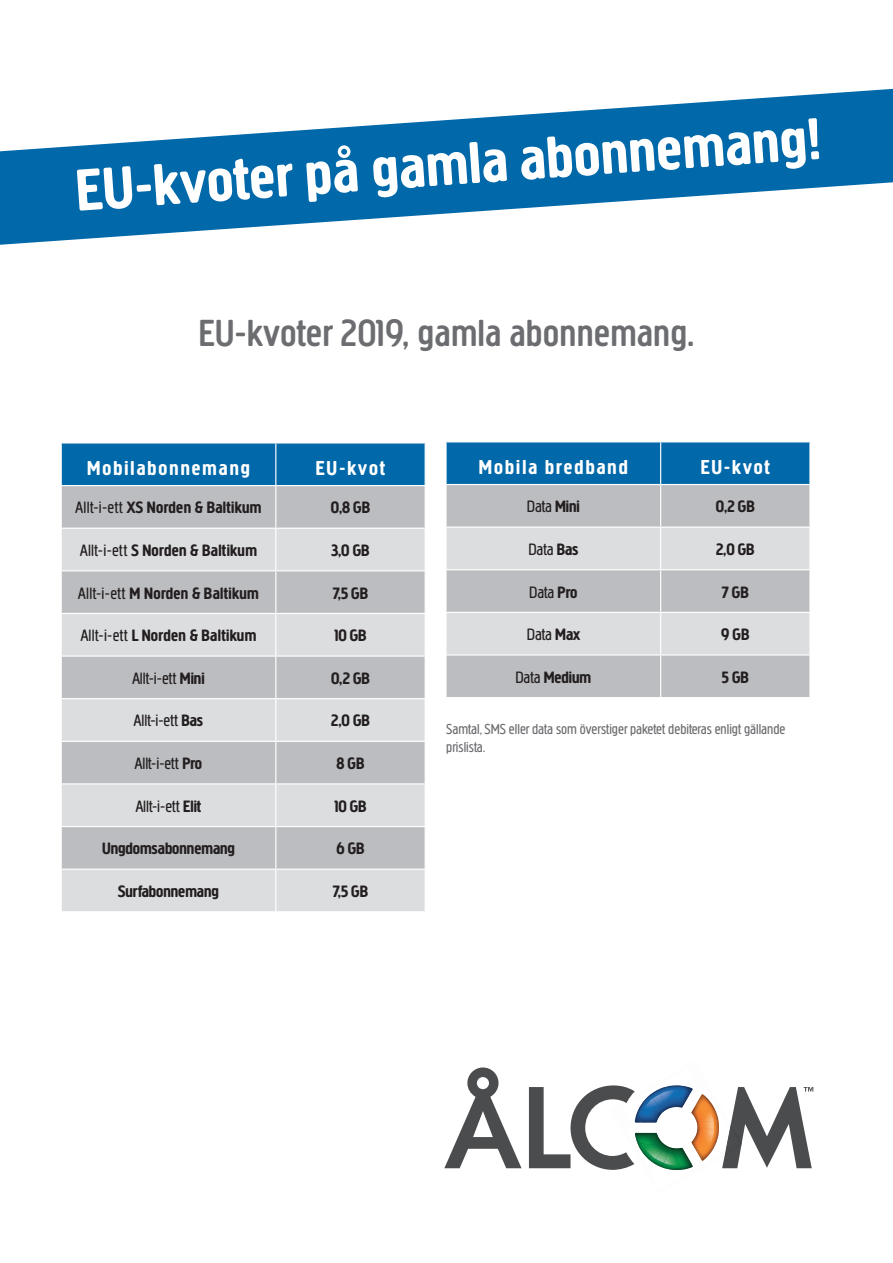
<style>
.page{position:relative;width:893px;height:1263px;background:#fff}
.page>*{position:absolute;margin:0;border:0;box-sizing:border-box;transform-origin:0 0}
.t1{font:700 61.5px "Creighton Pro";color:#fff}
.t2{font:500 39.3px "Creighton Pro";letter-spacing:.02em;color:#6c6d70}
.bodytext{font:700 21px "Creighton Pro";letter-spacing:.1em;color:#fff}
.bodytext-2{font:700 17.25px "Creighton Pro";letter-spacing:.02em;color:#231f20}
.bodytext-3{font:700 17.25px "Creighton Pro";color:#231f20}
.bodytext-4{font:17.25px "Creighton Pro";color:#231f20}
.t3{font:15px/18px "Creighton Pro";color:#6c6d70}
.s1{font-weight:400}
.s2{font-weight:700}
</style>
<div class="page">
<div style="left:62px;top:443px;width:363px;height:42px;background:#0168a9"></div>
<div style="left:62px;top:486px;width:363px;height:42px;background:#bcbdc0"></div>
<svg style="left:62px;top:529px;width:363px;height:382px;background:#cecfd1"></svg>
<hr style="left:61px;top:570px;width:215px;height:1px;background:#fff">
<hr style="left:276px;top:570px;width:150px;height:1px;background:#fff">
<hr style="left:61px;top:613px;width:215px;height:1px;background:#fff">
<hr style="left:276px;top:613px;width:150px;height:1px;background:#fff">
<hr style="left:61px;top:655px;width:215px;height:2px;background:#fff">
<hr style="left:276px;top:655px;width:150px;height:2px;background:#fff">
<hr style="left:61px;top:698px;width:215px;height:1px;background:#fff">
<hr style="left:276px;top:698px;width:150px;height:1px;background:#fff">
<hr style="left:61px;top:741px;width:215px;height:1px;background:#fff">
<hr style="left:276px;top:741px;width:150px;height:1px;background:#fff">
<hr style="left:61px;top:783px;width:215px;height:1px;background:#fff">
<hr style="left:276px;top:783px;width:150px;height:1px;background:#fff">
<hr style="left:61px;top:826px;width:215px;height:1px;background:#fff">
<hr style="left:276px;top:826px;width:150px;height:1px;background:#fff">
<hr style="left:61px;top:868px;width:215px;height:2px;background:#fff">
<hr style="left:276px;top:868px;width:150px;height:2px;background:#fff">
<hr style="left:275px;top:443px;width:1px;height:42px;background:#fff">
<hr style="left:275px;top:486px;width:1px;height:42px;background:#fff">
<hr style="left:275px;top:529px;width:1px;height:41px;background:#fff">
<hr style="left:275px;top:571px;width:1px;height:42px;background:#fff">
<hr style="left:275px;top:614px;width:1px;height:41px;background:#fff">
<hr style="left:275px;top:657px;width:1px;height:41px;background:#fff">
<hr style="left:275px;top:699px;width:1px;height:42px;background:#fff">
<hr style="left:275px;top:742px;width:1px;height:41px;background:#fff">
<hr style="left:275px;top:784px;width:1px;height:42px;background:#fff">
<hr style="left:275px;top:827px;width:1px;height:41px;background:#fff">
<hr style="left:275px;top:870px;width:1px;height:41px;background:#fff">
<div style="left:447px;top:442px;width:362px;height:42px;background:#0168a9"></div>
<div style="left:447px;top:485px;width:362px;height:212px;background:#bcbdc0"></div>
<svg style="left:447px;top:528px;width:362px;height:126px;background:#d1d2d4"></svg>
<hr style="left:445px;top:526px;width:216px;height:2px;background:#fff">
<hr style="left:661px;top:526px;width:150px;height:2px;background:#fff">
<hr style="left:445px;top:569px;width:216px;height:1px;background:#fff">
<hr style="left:661px;top:569px;width:150px;height:1px;background:#fff">
<hr style="left:445px;top:612px;width:216px;height:1px;background:#fff">
<hr style="left:661px;top:612px;width:150px;height:1px;background:#fff">
<hr style="left:445px;top:654px;width:216px;height:2px;background:#fff">
<hr style="left:661px;top:654px;width:150px;height:2px;background:#fff">
<hr style="left:660px;top:442px;width:1px;height:42px;background:#fff">
<hr style="left:660px;top:485px;width:1px;height:41px;background:#fff">
<hr style="left:660px;top:528px;width:1px;height:41px;background:#fff">
<hr style="left:660px;top:570px;width:1px;height:42px;background:#fff">
<hr style="left:660px;top:613px;width:1px;height:41px;background:#fff">
<hr style="left:660px;top:656px;width:1px;height:41px;background:#fff">
<svg style="left:0;top:89px;width:893px;height:156px;fill:#0168a9"></svg>
<svg style="left:444px;top:1067px;width:77px;height:101px"></svg>
<svg style="left:529px;top:1085px;width:284px;height:85px"></svg>
<p class="t1" style="left:74px;top:155px;width:747px;rotate:-4deg">EU-kvoter på gamla abonnemang!</p>
<p class="t2" style="left:199px;top:311px;width:497px">EU-kvoter 2019, gamla abonnemang.</p>
<p class="bodytext" style="left:87px;top:456px;width:164px">Mobilabonnemang</p>
<p class="bodytext" style="left:316px;top:456px;width:71px">EU-kvot</p>
<p class="bodytext-2" style="left:76px;top:498px;width:187px"><span class="s1">Allt-i-ett</span> XS Norden &amp; Baltikum</p>
<p class="bodytext-3" style="left:331px;top:498px;width:41px">0,8 GB</p>
<p class="bodytext-2" style="left:80px;top:540px;width:178px"><span class="s1">Allt-i-ett</span> S Norden &amp; Baltikum</p>
<p class="bodytext-3" style="left:331px;top:540px;width:40px">3,0 GB</p>
<p class="bodytext-2" style="left:78px;top:583px;width:182px"><span class="s1">Allt-i-ett</span> M Norden &amp; Baltikum</p>
<p class="bodytext-3" style="left:333px;top:583px;width:37px">7,5 GB</p>
<p class="bodytext-2" style="left:81px;top:625px;width:177px"><span class="s1">Allt-i-ett</span> L Norden &amp; Baltikum</p>
<p class="bodytext-3" style="left:334px;top:625px;width:34px">10 GB</p>
<p class="bodytext-4" style="left:132px;top:668px;width:74px">Allt-i-ett <span class="s2">Mini</span></p>
<p class="bodytext-3" style="left:331px;top:668px;width:40px">0,2 GB</p>
<p class="bodytext-4" style="left:134px;top:711px;width:71px">Allt-i-ett <span class="s2">Bas</span></p>
<p class="bodytext-3" style="left:331px;top:711px;width:40px">2,0 GB</p>
<p class="bodytext-4" style="left:135px;top:754px;width:69px">Allt-i-ett <span class="s2">Pro</span></p>
<p class="bodytext-3" style="left:337px;top:753px;width:29px">8 GB</p>
<p class="bodytext-4" style="left:136px;top:796px;width:67px">Allt-i-ett <span class="s2">Elit</span></p>
<p class="bodytext-3" style="left:334px;top:796px;width:34px">10 GB</p>
<p class="bodytext-3" style="left:102px;top:838px;width:134px">Ungdomsabonnemang</p>
<p class="bodytext-3" style="left:336px;top:838px;width:30px">6 GB</p>
<p class="bodytext-3" style="left:118px;top:881px;width:102px">Surfabonnemang</p>
<p class="bodytext-3" style="left:333px;top:881px;width:37px">7,5 GB</p>
<p class="bodytext" style="left:479px;top:455px;width:150px">Mobila bredband</p>
<p class="bodytext" style="left:701px;top:455px;width:71px">EU-kvot</p>
<p class="bodytext-4" style="left:527px;top:497px;width:55px">Data <span class="s2">Mini</span></p>
<p class="bodytext-3" style="left:716px;top:496px;width:40px">0,2 GB</p>
<p class="bodytext-4" style="left:528px;top:539px;width:52px">Data <span class="s2">Bas</span></p>
<p class="bodytext-3" style="left:716px;top:539px;width:40px">2,0 GB</p>
<p class="bodytext-4" style="left:529px;top:582px;width:50px">Data <span class="s2">Pro</span></p>
<p class="bodytext-3" style="left:722px;top:582px;width:28px">7 GB</p>
<p class="bodytext-4" style="left:527px;top:625px;width:55px">Data <span class="s2">Max</span></p>
<p class="bodytext-3" style="left:721px;top:624px;width:30px">9 GB</p>
<p class="bodytext-3" style="left:515px;top:667px;width:77px"><span class="s1">Data</span> Medium</p>
<p class="bodytext-3" style="left:722px;top:667px;width:29px">5 GB</p>
<p class="t3" style="left:446px;top:720px;width:341px">Samtal, SMS eller data som överstiger paketet debiteras enligt gällande prislista.</p>
</div>
